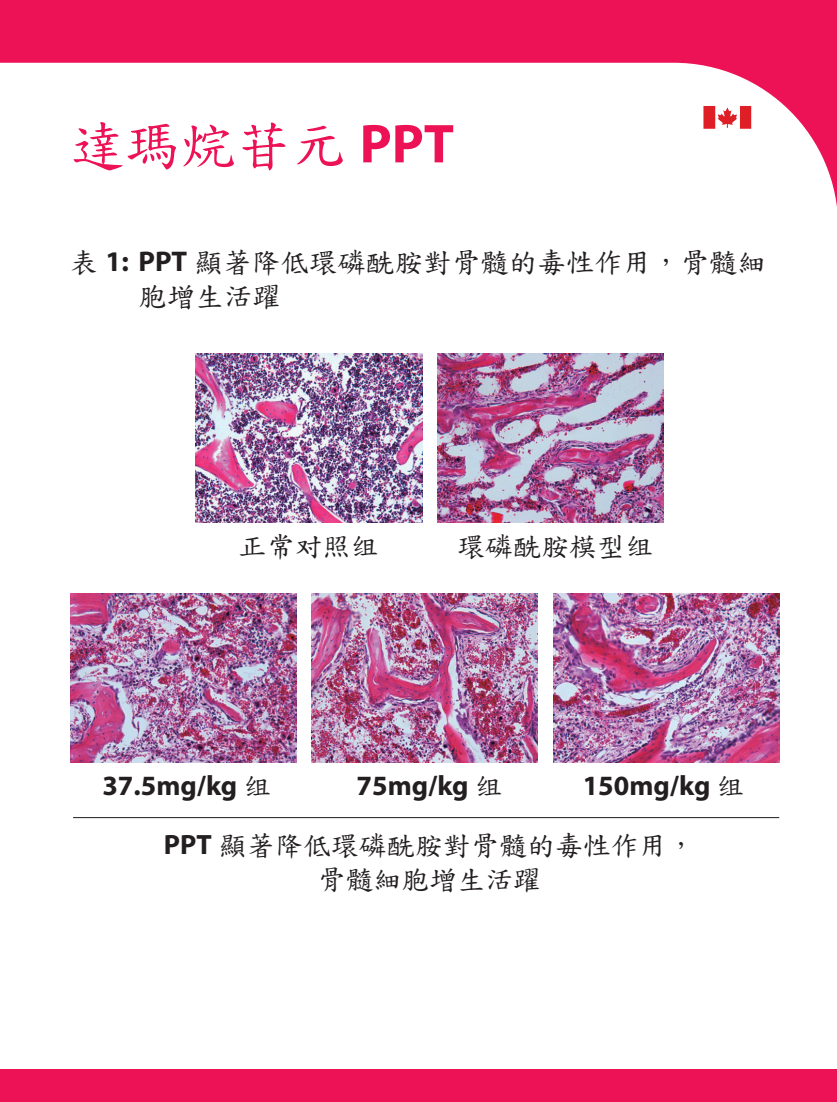
<style>
.page{position:relative;width:837px;height:1102px;background:#fff}
.page>*{position:absolute;margin:0;border:0;box-sizing:border-box;transform-origin:0 0}
.t1{font:55.12px "ST Zhongsong";color:#ed1255}
.t2{font:28.5px/34.2px "ST Zhongsong";color:#231f20}
.t3{font:28px/59.5px "ST Zhongsong";color:#231f20}
.t4{font:700 28px "Myriad Pro";color:#231f20}
.s1{font-family:"Myriad Pro";font-weight:700}
.s2{font-family:"ST Zhongsong";font-weight:400}
</style>
<div class="page">
<svg style="left:0;top:0;width:836px;height:200px"></svg>
<svg style="left:703px;top:106px;width:48px;height:23px"></svg>
<img style="left:196px;top:354px;width:226px;height:168px">
<img style="left:437px;top:354px;width:226px;height:168px">
<img style="left:70px;top:593px;width:226px;height:169px">
<img style="left:311px;top:593px;width:226px;height:169px">
<img style="left:553px;top:593px;width:226px;height:169px">
<hr style="left:73px;top:817px;width:706px;height:1px;background:#231f20">
<div style="left:0;top:1069px;width:836px;height:33px;background:#ed1255"></div>
<p class="t1" style="left:70px;top:118px;width:385px">達瑪烷苷元 <span class="s1">PPT</span></p>
<p class="t2" style="left:138px;top:245px;width:629px;text-indent:-69px">表 <span class="s1">1: PPT</span> 顯著降低環磷酰胺對骨髓的毒性作用，骨髓細胞增生活躍</p>
<p class="t3" style="left:238px;top:517px;width:142px">正常对照组</p>
<p class="t3" style="left:457px;top:517px;width:198px">環磷酰胺模型组</p>
<p class="t4" style="left:102px;top:767px;width:170px">37.5mg/kg <span class="s2">组</span></p>
<p class="t4" style="left:356px;top:767px;width:147px">75mg/kg <span class="s2">组</span></p>
<p class="t3" style="left:164px;top:757px;width:581px;text-indent:419px"><span class="s1">150mg/kg</span> 组<br><span class="s1">PPT</span> 顯著降低環磷酰胺對骨髓的毒性作用，</p>
<p class="t3" style="left:317px;top:850px;width:240px">骨髓細胞增生活躍</p>
</div>
